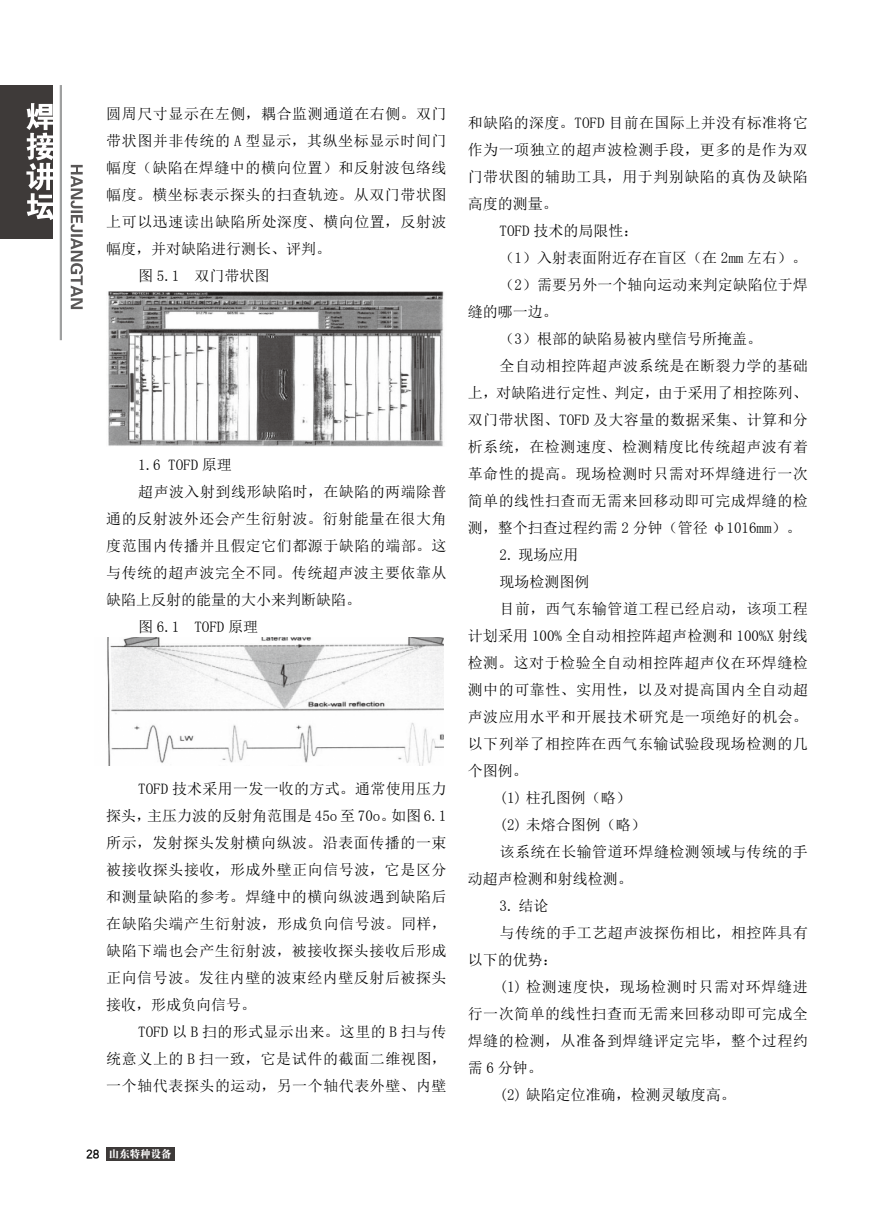
<style>
.page{position:relative;width:893px;height:1212px;background:#fff}
.page>*{position:absolute;margin:0;border:0;box-sizing:border-box;transform-origin:0 0}
.t1{font:15px/27px "Sim Sun";letter-spacing:.03em;color:#000;text-align:justify}
.t2{font:15px "Sim Sun";color:#000}
.t3{font:15px "Sim Sun";letter-spacing:.01em;color:#000}
.t4{font:15px "Sim Sun";letter-spacing:.005em;color:#000}
.t5{font:15px "Sim Sun";letter-spacing:.05em;color:#000}
.t6{font:10.5px "H Ya 9 gj";color:#fff}
.s1{font-family:"H Yb 1 gj";font-size:13.5px;color:#000}
</style>
<div class="page">
<div style="left:0;top:85px;width:53px;height:153px;background:#3e3a39"></div>
<svg style="left:26px;top:103px;width:27px;height:117px"></svg>
<svg style="left:71px;top:165px;width:12px;height:144px"></svg>
<hr style="left:60px;top:85px;width:2px;height:255px;background:#9fa0a0">
<div style="left:106px;top:1147px;width:68px;height:14px;background:#3e3a39"></div>
<img style="left:108px;top:291px;width:336px;height:155px">
<img style="left:107px;top:638px;width:336px;height:128px">
<p class="t1" style="left:106px;top:100px;width:342px">圆周尺寸显示在左侧，耦合监测通道在右侧。双门</p>
<p class="t1" style="left:106px;top:127px;width:342px">带状图并非传统的 A 型显示，其纵坐标显示时间门</p>
<p class="t1" style="left:106px;top:154px;width:342px">幅度（缺陷在焊缝中的横向位置）和反射波包络线</p>
<p class="t1" style="left:106px;top:181px;width:342px">幅度。横坐标表示探头的扫查轨迹。从双门带状图</p>
<p class="t1" style="left:106px;top:208px;width:342px">上可以迅速读出缺陷所处深度、横向位置，反射波</p>
<p class="t2" style="left:106px;top:241px;width:226px">幅度，并对缺陷进行测长、评判。</p>
<p class="t1" style="left:138px;top:262px;width:133px">图 5.1 双门带状图</p>
<p class="t1" style="left:138px;top:451px;width:95px">1.6 TOFD 原理</p>
<p class="t1" style="left:138px;top:478px;width:310px">超声波入射到线形缺陷时，在缺陷的两端除普</p>
<p class="t1" style="left:106px;top:505px;width:342px">通的反射波外还会产生衍射波。衍射能量在很大角</p>
<p class="t1" style="left:106px;top:532px;width:342px">度范围内传播并且假定它们都源于缺陷的端部。这</p>
<p class="t1" style="left:106px;top:559px;width:342px">与传统的超声波完全不同。传统超声波主要依靠从</p>
<p class="t2" style="left:106px;top:592px;width:256px">缺陷上反射的能量的大小来判断缺陷。</p>
<p class="t1" style="left:138px;top:613px;width:121px">图 6.1 TOFD 原理</p>
<p class="t1" style="left:106px;top:775px;width:342px;text-indent:32px">TOFD 技术采用一发一收的方式。通常使用压力探头，主压力波的反射角范围是 45o 至 70o。如图 6.1所示，发射探头发射横向纵波。沿表面传播的一束被接收探头接收，形成外壁正向信号波，它是区分和测量缺陷的参考。焊缝中的横向纵波遇到缺陷后在缺陷尖端产生衍射波，形成负向信号波。同样，缺陷下端也会产生衍射波，被接收探头接收后形成正向信号波。发往内壁的波束经内壁反射后被探头接收，形成负向信号。</p>
<p class="t1" style="left:106px;top:1018px;width:342px;text-indent:32px">TOFD 以 B 扫的形式显示出来。这里的 B 扫与传统意义上的 B 扫一致，它是试件的截面二维视图，一个轴代表探头的运动，另一个轴代表外壁、内壁</p>
<p class="t6" style="left:86px;top:1148px;width:87px"><span class="s1">28</span> 山东特种设备</p>
<p class="t1" style="left:468px;top:109px;width:342px">和缺陷的深度。TOFD 目前在国际上并没有标准将它</p>
<p class="t1" style="left:468px;top:136px;width:342px">作为一项独立的超声波检测手段，更多的是作为双</p>
<p class="t1" style="left:468px;top:163px;width:342px">门带状图的辅助工具，用于判别缺陷的真伪及缺陷</p>
<p class="t1" style="left:468px;top:190px;width:91px">高度的测量。</p>
<p class="t2" style="left:500px;top:223px;width:140px">TOFD 技术的局限性：</p>
<p class="t2" style="left:500px;top:250px;width:309px">（1）入射表面附近存在盲区（在 2mm 左右）。</p>
<p class="t4" style="left:500px;top:277px;width:310px">（2）需要另外一个轴向运动来判定缺陷位于焊</p>
<p class="t1" style="left:468px;top:298px;width:91px">缝的哪一边。</p>
<p class="t2" style="left:500px;top:331px;width:264px">（3）根部的缺陷易被内壁信号所掩盖。</p>
<p class="t1" style="left:500px;top:352px;width:310px">全自动相控阵超声波系统是在断裂力学的基础</p>
<p class="t2" style="left:468px;top:385px;width:342px">上，对缺陷进行定性、判定，由于采用了相控陈列、</p>
<p class="t1" style="left:468px;top:406px;width:342px">双门带状图、TOFD 及大容量的数据采集、计算和分</p>
<p class="t1" style="left:468px;top:433px;width:342px">析系统，在检测速度、检测精度比传统超声波有着</p>
<p class="t1" style="left:468px;top:460px;width:342px">革命性的提高。现场检测时只需对环焊缝进行一次</p>
<p class="t1" style="left:468px;top:487px;width:342px">简单的线性扫查而无需来回移动即可完成焊缝的检</p>
<p class="t2" style="left:468px;top:520px;width:335px">测，整个扫查过程约需 2 分钟（管径 φ1016mm）。</p>
<p class="t1" style="left:500px;top:541px;width:80px">2. 现场应用</p>
<p class="t1" style="left:500px;top:568px;width:91px">现场检测图例</p>
<p class="t1" style="left:500px;top:595px;width:310px">目前，西气东输管道工程已经启动，该项工程</p>
<p class="t3" style="left:468px;top:628px;width:342px">计划采用 100% 全自动相控阵超声检测和 100%X 射线</p>
<p class="t1" style="left:468px;top:649px;width:342px">检测。这对于检验全自动相控阵超声仪在环焊缝检</p>
<p class="t1" style="left:468px;top:676px;width:342px">测中的可靠性、实用性，以及对提高国内全自动超</p>
<p class="t1" style="left:468px;top:703px;width:342px">声波应用水平和开展技术研究是一项绝好的机会。</p>
<p class="t1" style="left:468px;top:730px;width:342px">以下列举了相控阵在西气东输试验段现场检测的几</p>
<p class="t1" style="left:468px;top:757px;width:61px">个图例。</p>
<p class="t1" style="left:500px;top:784px;width:133px">(1) 柱孔图例（略）</p>
<p class="t1" style="left:500px;top:811px;width:148px">(2) 未熔合图例（略）</p>
<p class="t1" style="left:500px;top:838px;width:310px">该系统在长输管道环焊缝检测领域与传统的手</p>
<p class="t2" style="left:468px;top:871px;width:166px">动超声检测和射线检测。</p>
<p class="t1" style="left:500px;top:892px;width:50px">3. 结论</p>
<p class="t1" style="left:500px;top:919px;width:310px">与传统的手工艺超声波探伤相比，相控阵具有</p>
<p class="t1" style="left:468px;top:946px;width:91px">以下的优势：</p>
<p class="t5" style="left:500px;top:979px;width:310px">(1) 检测速度快，现场检测时只需对环焊缝进</p>
<p class="t1" style="left:468px;top:1000px;width:342px">行一次简单的线性扫查而无需来回移动即可完成全</p>
<p class="t1" style="left:468px;top:1027px;width:342px">焊缝的检测，从准备到焊缝评定完毕，整个过程约</p>
<p class="t1" style="left:468px;top:1054px;width:76px">需 6 分钟。</p>
<p class="t2" style="left:500px;top:1087px;width:238px">(2) 缺陷定位准确，检测灵敏度高。</p>
</div>
